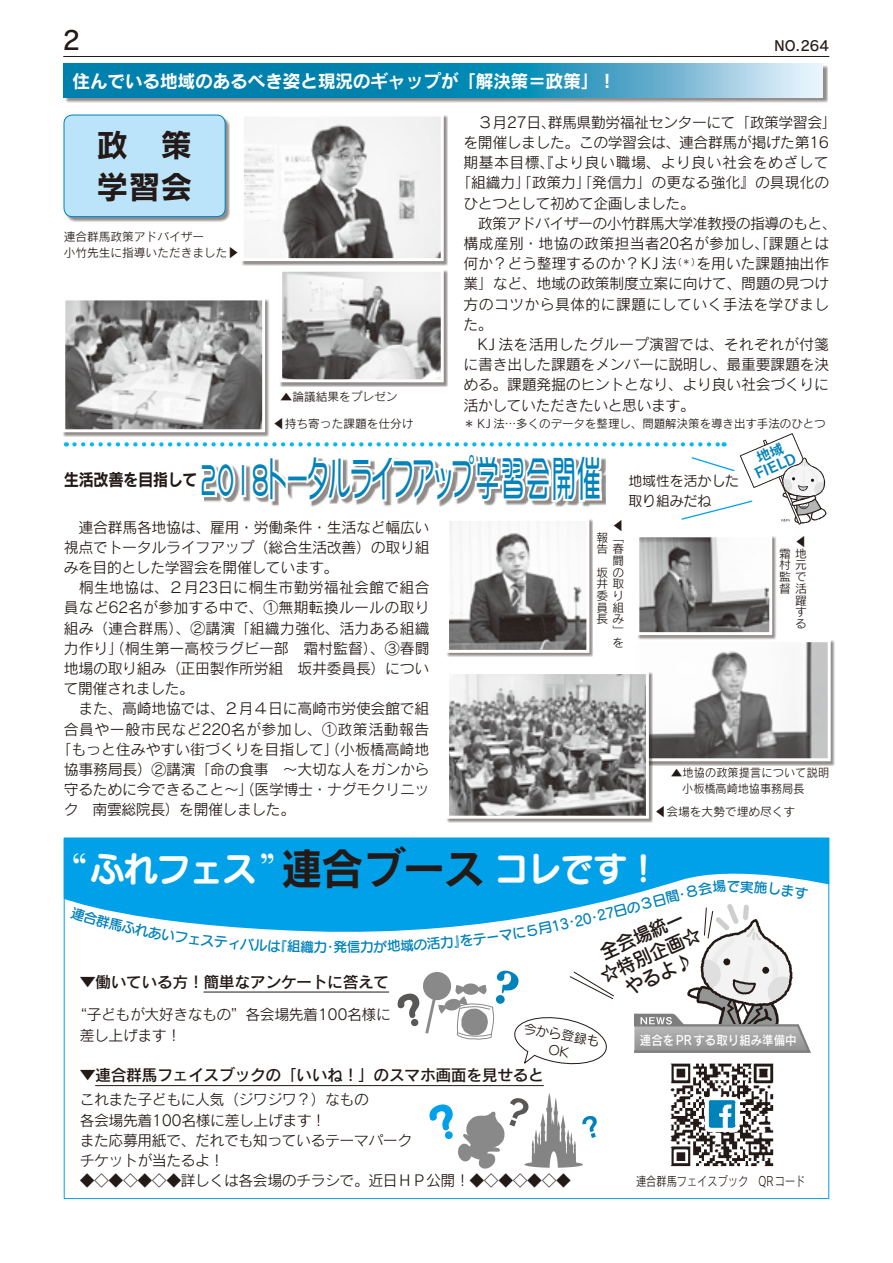
<style>
.page{position:relative;width:893px;height:1263px;background:#fff}
.page>*{position:absolute;margin:0;border:0;box-sizing:border-box;transform-origin:0 0}
.t1{font:48.9px "DFPOP Mix Std W4";letter-spacing:-.15em;color:#0082bb;scale:.52 1}
.t2{font:35.1px "Seurat Pro B";letter-spacing:-.03em;color:#fff}
.t3{font:31.95px/42.5px "Rodin Pro B";color:#231916}
.t4{font:25.5px "Rodin Pro DB";color:#231916}
.t5{font:19.2px/21.3px "Seurat Pro DB";color:#231916;text-align:center;scale:.95 1}
.t6{font:18px "Rodin Pro B";letter-spacing:-.03em;color:#fff}
.t7{font:16.95px "Rodin Pro B";letter-spacing:-.03em;color:#231916;scale:.9 1}
.t8{font:15.9px "Rodin Pro DB";letter-spacing:-.03em;color:#231916}
.t9{font:14.85px/20.2px "Rodin Pro M";letter-spacing:-.015em;color:#231916}
.t10{font:14.85px "Rodin Pro M";letter-spacing:.01em;color:#231916}
.t11{font:14.85px "Rodin Pro M";letter-spacing:.015em;color:#231916}
.t12{font:14.85px "Rodin Pro M";letter-spacing:-.035em;color:#231916}
.t13{font:14.85px "Rodin Pro M";letter-spacing:.02em;color:#231916}
.t14{font:14.85px "Rodin Pro M";letter-spacing:.03em;color:#231916}
.t15{font:14.85px "Rodin Pro M";letter-spacing:.035em;color:#231916}
.t16{font:14.85px "Rodin Pro M";letter-spacing:.025em;color:#231916}
.t17{font:14.25px/14.5px "Rockn Roll Std DB";color:#0082bb;text-align:center}
.t18{font:13.8px/19.2px "Seurat Pro M";color:#231916}
.t19{font:13.8px "Seurat Pro DB";color:#0082bb}
.t20{font:13.8px "Rodin Pro DB";color:#231916}
.t21{font:12.75px "Rodin Pro M";color:#231916;scale:.8 1}
.t22{font:12.75px "Rodin Pro DB";color:#fff;scale:.9 1}
.t23{font:12.75px/17px "Seurat Pro M";color:#231916;text-align:center}
.t24{font:11.7px/11.7px "Rodin Pro M";color:#231916;text-align:right}
.t25{font:11.7px/15.9px "Rodin Pro M";color:#231916;scale:.95 1}
.s1{font-family:"Matisse Pro B"}
.s2{font-family:"Rodin Pro B";font-size:43.2px;color:#231916}
</style>
<div class="page">
<div style="left:634px;top:640px;width:201px;height:125px;background:#231916;opacity:.5"></div>
<img style="left:637px;top:643px;width:190px;height:114px">
<div style="left:633px;top:639px;width:198px;height:122px;border:3px solid #fff"></div>
<div style="left:637px;top:535px;width:140px;height:104px;background:#231916;opacity:.5"></div>
<img style="left:640px;top:538px;width:128px;height:93px">
<div style="left:636px;top:534px;width:136px;height:101px;border:3px solid #fff"></div>
<hr style="left:203px;top:992px;width:186px;height:1px;background:#231916">
<hr style="left:95px;top:1085px;width:449px;height:1px;background:#231916">
<div style="left:65px;top:65px;width:763px;height:38px;background:#231916;opacity:.5"></div>
<svg style="left:64px;top:64px;width:759px;height:34px;background:#2f98bd"></svg>
<div style="left:65px;top:116px;width:165px;height:106px;background:#231916;opacity:.5"></div>
<div style="left:64px;top:115px;width:161px;height:102px;background:#bbe3f9;border-radius:9px"></div>
<div style="left:64px;top:115px;width:161px;height:102px;border:1px solid #0082bb;border-radius:9px"></div>
<svg style="left:74px;top:433px;width:753px;height:92px"></svg>
<div style="left:241px;top:114px;width:207px;height:151px;background:#231916;opacity:.5"></div>
<img style="left:245px;top:118px;width:195px;height:139px">
<div style="left:241px;top:114px;width:203px;height:147px;border:3px solid #fff"></div>
<div style="left:446px;top:671px;width:207px;height:152px;background:#231916;opacity:.5"></div>
<img style="left:450px;top:675px;width:195px;height:140px">
<div style="left:446px;top:671px;width:203px;height:148px;border:3px solid #fff"></div>
<div style="left:63px;top:298px;width:206px;height:139px;background:#231916;opacity:.5"></div>
<img style="left:66px;top:301px;width:195px;height:127px">
<div style="left:62px;top:297px;width:203px;height:135px;border:3px solid #fff"></div>
<div style="left:446px;top:518px;width:147px;height:139px;background:#231916;opacity:.5"></div>
<img style="left:450px;top:522px;width:135px;height:127px">
<div style="left:446px;top:518px;width:143px;height:135px;border:3px solid #fff"></div>
<div style="left:280px;top:269px;width:168px;height:117px;background:#231916;opacity:.5"></div>
<img style="left:283px;top:273px;width:157px;height:105px">
<div style="left:279px;top:269px;width:165px;height:113px;border:3px solid #fff"></div>
<div style="left:64px;top:838px;width:765px;height:99px;background:#00a1e9"></div>
<svg style="left:397px;top:970px;width:217px;height:95px"></svg>
<img style="left:670px;top:1063px;width:104px;height:104px">
<div style="left:707px;top:1100px;width:30px;height:28px;background:#fff"></div>
<img style="left:708px;top:1100px;width:28px;height:28px">
<svg style="left:429px;top:1093px;width:168px;height:76px"></svg>
<hr style="left:64px;top:56px;width:765px;height:1px;background:#231916">
<svg style="left:70px;top:906px;width:244px;height:31px"></svg>
<svg style="left:347px;top:912px;width:249px;height:25px"></svg>
<svg style="left:634px;top:879px;width:177px;height:174px"></svg>
<h3 class="t4" style="left:62px;top:23px;width:19px">2</h3>
<p class="t20" style="left:774px;top:37px;width:56px">NO.264</p>
<p class="t6" style="left:72px;top:69px;width:545px">住んでいる地域のあるべき姿と現況のギャップが「解決策＝政策」！</p>
<h3 class="t3" style="left:97px;top:122px;width:97px">政　策学習会</h3>
<p class="t24" style="left:64px;top:228px;width:177px;line-height:15.9px;text-align:left">連合群馬政策アドバイザー<br>小竹先生に指導いただきました▶</p>
<p class="t24" style="left:281px;top:390px;width:118px">▲論議結果をプレゼン</p>
<p class="t9" style="left:463px;top:112px;width:375px">　３月27日、群馬県勤労福祉センターにて「政策学習会」</p>
<p class="t9" style="left:463px;top:132px;width:367px">を開催しました。この学習会は、連合群馬が掲げた第16</p>
<p class="t14" style="left:463px;top:153px;width:367px">期基本目標、『より良い職場、より良い社会をめざして</p>
<p class="t9" style="left:456px;top:172px;width:375px">「組織力」「政策力」「発信力」の更なる強化』の具現化の</p>
<p class="t9" style="left:463px;top:192px;width:233px">ひとつとして初めて企画しました。</p>
<p class="t12" style="left:463px;top:214px;width:375px">　政策アドバイザーの小竹群馬大学准教授の指導のもと、</p>
<p class="t13" style="left:463px;top:234px;width:367px">構成産別・地協の政策担当者20名が参加し、「課題とは</p>
<p class="t9" style="left:463px;top:253px;width:367px">何か？どう整理するのか？KJ 法 <sup>(＊)</sup> を用いた課題抽出作</p>
<p class="t9" style="left:463px;top:273px;width:367px">業」など、地域の政策制度立案に向けて、問題の見つけ</p>
<p class="t16" style="left:463px;top:294px;width:367px">方のコツから具体的に課題にしていく手法を学びまし</p>
<p class="t9" style="left:463px;top:314px;width:31px">た。</p>
<p class="t10" style="left:463px;top:335px;width:367px">　KJ 法を活用したグループ演習では、それぞれが付箋</p>
<p class="t9" style="left:463px;top:354px;width:367px">に書き出した課題をメンバーに説明し、最重要課題を決</p>
<p class="t9" style="left:463px;top:374px;width:367px">める。課題発掘のヒントとなり、より良い社会づくりに</p>
<p class="t9" style="left:463px;top:394px;width:233px">活かしていただきたいと思います。</p>
<p class="t24" style="left:273px;top:418px;width:142px">◀持ち寄った課題を仕分け</p>
<p class="t24" style="left:463px;top:418px;width:364px">＊ KJ 法…多くのデータを整理し、問題解決策を導き出す手法のひとつ</p>
<h1 class="t1" style="left:200px;top:452px;width:775px">2018トータルライフアップ学習会開催</h1>
<p class="t7" style="left:64px;top:468px;width:150px">生活改善を目指して</p>
<p class="t18" style="left:628px;top:471px;width:112px">地域性を活かした取り組みだね</p>
<p class="t17" style="left:747px;top:454px;width:45px;rotate:-23deg">地域<br>FIELD</p>
<p class="t9" style="left:64px;top:516px;width:367px">　連合群馬各地協は、雇用・労働条件・生活など幅広い</p>
<p class="t9" style="left:64px;top:536px;width:367px">視点でトータルライフアップ（総合生活改善）の取り組</p>
<p class="t9" style="left:64px;top:557px;width:276px">みを目的とした学習会を開催しています。</p>
<p class="t11" style="left:64px;top:578px;width:367px">　桐生地協は、２月23日に桐生市勤労福祉会館で組合</p>
<p class="t11" style="left:64px;top:598px;width:367px">員など62名が参加する中で、①無期転換ルールの取り</p>
<p class="t10" style="left:64px;top:618px;width:367px">組み（連合群馬）、②講演「組織力強化、活力ある組織</p>
<p class="t9" style="left:64px;top:637px;width:367px">力作り」（桐生第一高校ラグビー部　霜村監督）、③春闘</p>
<p class="t9" style="left:64px;top:658px;width:367px">地場の取り組み（正田製作所労組　坂井委員長）につい</p>
<p class="t9" style="left:64px;top:678px;width:132px">て開催されました。</p>
<p class="t9" style="left:64px;top:698px;width:367px">　また、高崎地協では、２月４日に高崎市労使会館で組</p>
<p class="t15" style="left:64px;top:719px;width:367px">合員や一般市民など220名が参加し、①政策活動報告</p>
<p class="t9" style="left:57px;top:738px;width:374px">「もっと住みやすい街づくりを目指して」（小板橋高崎地</p>
<p class="t9" style="left:64px;top:759px;width:367px">協事務局長）②講演「命の食事　～大切な人をガンから</p>
<p class="t9" style="left:64px;top:779px;width:367px">守るために今できること～」（医学博士・ナグモクリニッ</p>
<p class="t9" style="left:64px;top:799px;width:233px">ク　南雲総院長）を開催しました。</p>
<p class="t24" style="left:596px;top:519px;width:29px">◀<br>報「告春闘<br>坂の井取委り員組長み」<br>を</p>
<p class="t24" style="left:779px;top:535px;width:29px">◀<br>霜地村元監で督活躍<br>す<br>る</p>
<p class="t25" style="left:671px;top:765px;width:168px">▲地協の政策提言について説明　小板橋高崎地協事務局長</p>
<p class="t24" style="left:655px;top:805px;width:142px">◀会場を大勢で埋め尽くす</p>
<h2 class="t2" style="left:70px;top:844px;width:592px"><span class="s1">“</span>ふれフェス<span class="s1">”</span><span class="s2">連合ブース</span> コレです！</h2>
<p class="t19" style="left:595px;top:907px;width:73px;rotate:-15deg">27日の３日</p>
<p class="t5" style="left:588px;top:946px;width:114px;rotate:-24deg">全会場統一☆特別企画☆やるよ♪</p>
<p class="t22" style="left:640px;top:1031px;width:176px">連合をPRする取り組み準備中</p>
<p class="t19" style="left:314px;top:938px;width:35px">力・発</p>
<p class="t8" style="left:80px;top:971px;width:311px">▼働いている方！簡単なアンケートに答えて</p>
<p class="t9" style="left:80px;top:1004px;width:313px;text-indent:-7px">“子どもが大好きなもの”各会場先着100名様に差し上げます！</p>
<p class="t8" style="left:80px;top:1065px;width:466px">▼連合群馬フェイスブックの「いいね！」のスマホ画面を見せると</p>
<p class="t9" style="left:80px;top:1089px;width:334px">これまた子どもに人気（ジワジワ？）なもの<br>各会場先着100名様に差し上げます！<br>また応募用紙で、だれでも知っているテーマパークチケットが当たるよ！</p>
<p class="t9" style="left:80px;top:1170px;width:493px">◆◇◆◇◆◇◆詳しくは各会場のチラシで。近日ＨＰ公開！◆◇◆◇◆◇◆</p>
<p class="t23" style="left:525px;top:1019px;width:78px;rotate:10deg">今から登録も<br>OK</p>
<p class="t21" style="left:636px;top:1173px;width:213px">連合群馬フェイスブック　QRコード</p>
</div>
